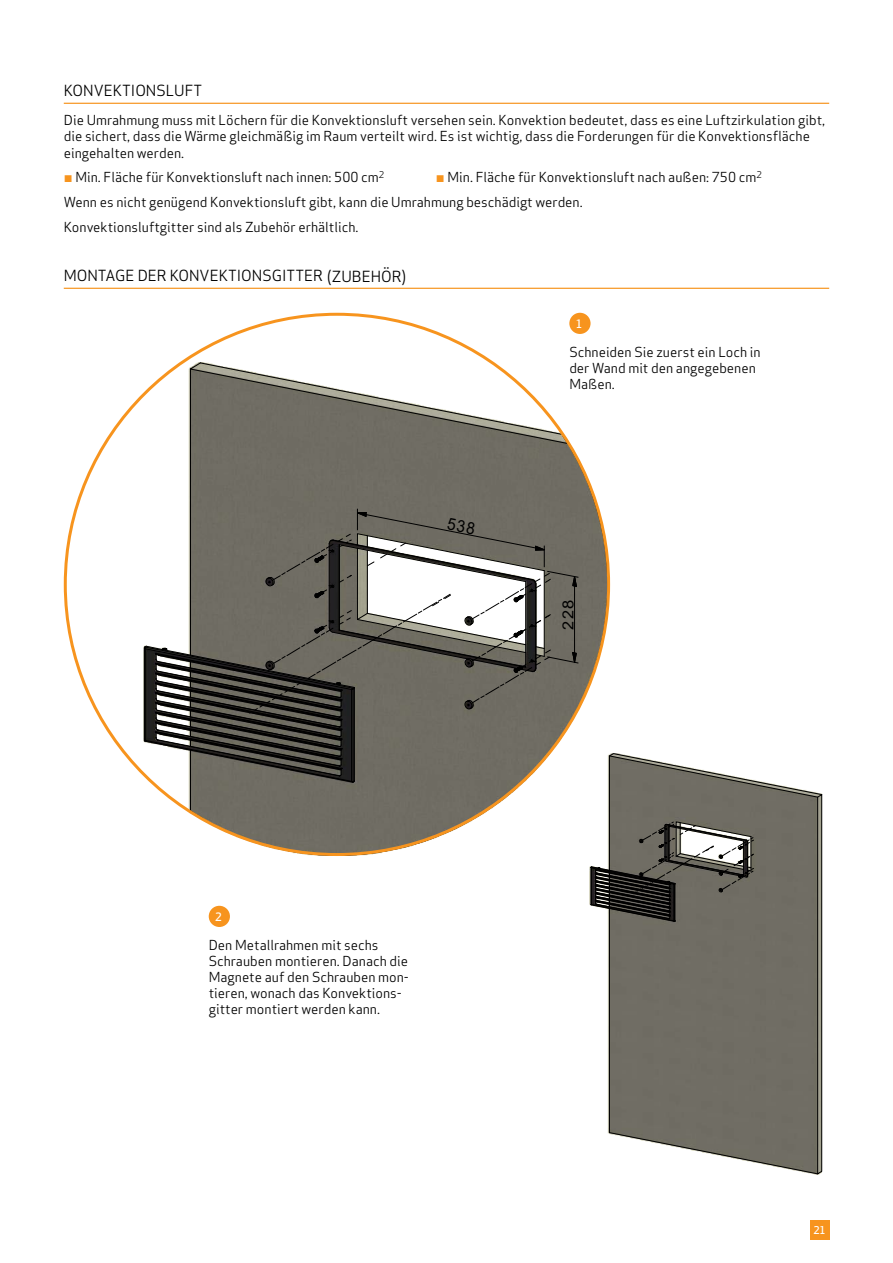
<style>
.page{position:relative;width:893px;height:1263px;background:#fff}
.page>*{position:absolute;margin:0;border:0;box-sizing:border-box;transform-origin:0 0}
.t1{font:21.15px "Arial";color:#000}
.t2{font:15.3px "Arial";color:#000;scale:1.06 1}
.t3{font:15px "Apex Sans";color:#000}
.t4{font:13.5px/16.2px "Apex Sans";color:#000}
.t5{font:500 11.25px "Apex Sans";color:#fff}
.t6{font:500 10.5px "Apex Sans";color:#fff}
.s1{color:#f7941e}
</style>
<div class="page">
<div style="left:569px;top:313px;width:22px;height:21px;background:#f7941e;border-radius:50%"></div>
<svg style="left:132px;top:354px;width:468px;height:423px"></svg>
<div style="left:810px;top:1220px;width:19px;height:20px;background:#f7941e"></div>
<hr style="left:64px;top:103px;width:765px;height:1px;background:#f7941e">
<hr style="left:64px;top:288px;width:765px;height:1px;background:#f7941e">
<svg style="left:144px;top:509px;width:679px;height:666px"></svg>
<p class="t3" style="left:64px;top:79px;width:140px">KONVEKTIONSLUFT</p>
<p class="t4" style="left:64px;top:111px;width:763px">Die Umrahmung muss mit Löchern für die Konvektionsluft versehen sein. Konvektion bedeutet, dass es eine Luftzirkulation gibt, die sichert, dass die Wärme gleichmäßig im Raum verteilt wird. Es ist wichtig, dass die Forderungen für die Konvektionsfläche eingehalten werden.</p>
<p class="t4" style="left:64px;top:168px;width:322px"><span class="s1">¬</span> Min. Fläche für Konvektionsluft nach innen: 500 cm<sup>2</sup></p>
<h1 class="t1" style="left:537px;top:162px;width:99px">E(1:10)</h1>
<p class="t4" style="left:64px;top:164px;width:700px;line-height:24.8px;text-indent:372px"><span class="s1">¬</span> Min. Fläche für Konvektionsluft nach außen: 750 cm<sup>2<br></sup>Wenn es nicht genügend Konvektionsluft gibt, kann die Umrahmung beschädigt werden.<br>Konvektionsluftgitter sind als Zubehör erhältlich.</p>
<p class="t3" style="left:64px;top:263px;width:344px">MONTAGE DER KONVEKTIONSGITTER (ZUBEHÖR)</p>
<p class="t5" style="left:576px;top:313px;width:8px">1</p>
<p class="t4" style="left:569px;top:342px;width:193px">Schneiden Sie zuerst ein Loch in der Wand mit den angegebenen<br>Maßen.</p>
<p class="t5" style="left:215px;top:906px;width:8px">2</p>
<p class="t4" style="left:209px;top:935px;width:202px">Den Metallrahmen mit sechs<br>Schrauben montieren. Danach die<br>Magnete auf den Schrauben mon&shy;tieren, wonach das Konvektions&shy;gitter montiert werden kann.</p>
<p class="t2" style="left:558px;top:630px;width:29px;rotate:-90deg">228</p>
<p class="t6" style="left:813px;top:1221px;width:14px">21</p>
</div>
